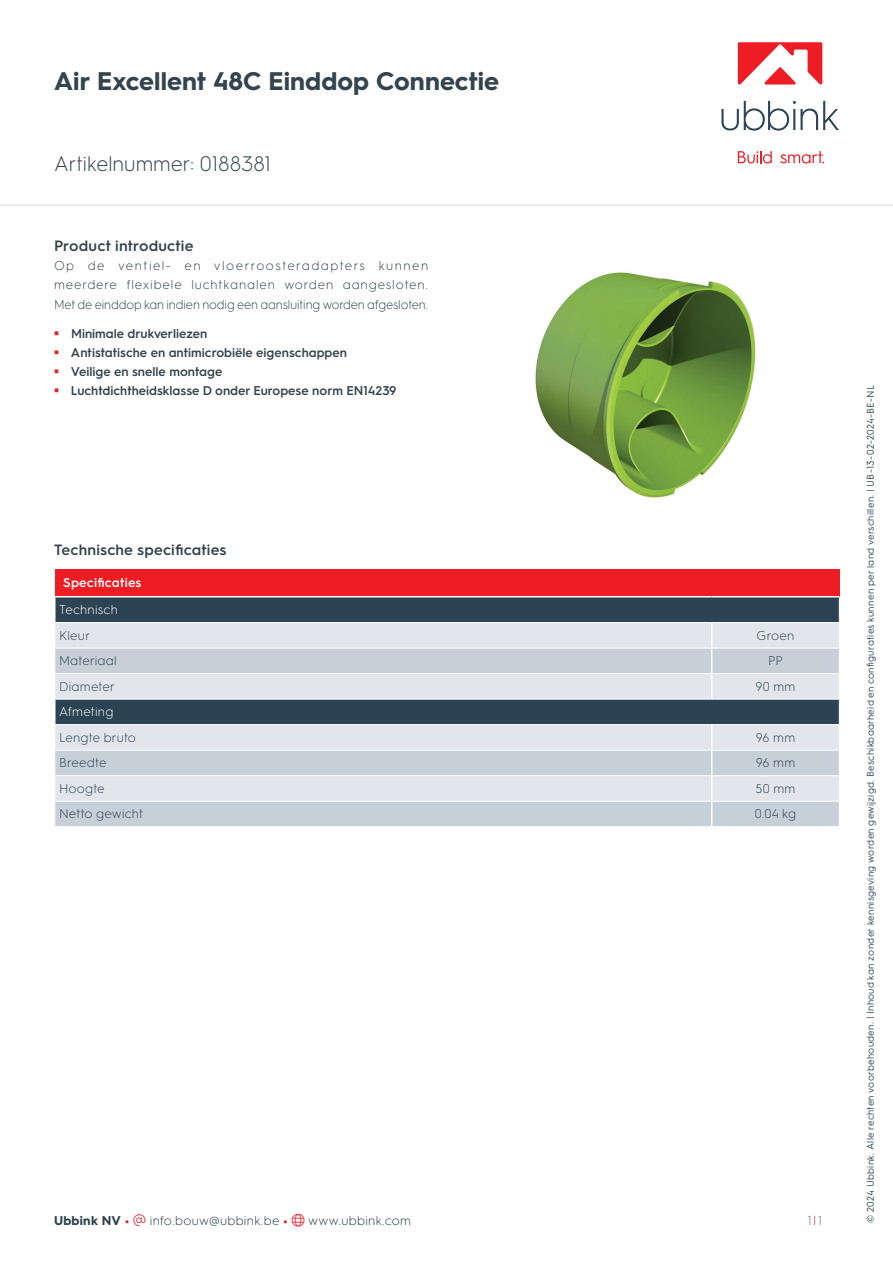
<style>
.page{position:relative;width:893px;height:1263px;background:#fff}
.page>*{position:absolute;margin:0;border:0;box-sizing:border-box;transform-origin:0 0}
.t1{font:700 25.5px "HGS3";letter-spacing:.005em;color:#33444f}
.t2{font:300 21px "HGS3";color:#33444f}
.t3{font:600 15px "HGS3";letter-spacing:.01em;color:#33444f}
.t4{font:300 12.75px/19.2px "HGS3";letter-spacing:-.005em;color:#33444f;text-align:justify}
.t5{font:600 12.75px/19.2px "HGS3";color:#33444f}
.t6{font:300 12.75px "HGS3";letter-spacing:.015em;color:#2c4354}
.t7{font:300 12.75px "HGS3";letter-spacing:.02em;color:#2c424c}
.t8{font:300 12.75px "HGS3";letter-spacing:.015em;color:#fff}
.t9{font:600 12.75px "HGS3";letter-spacing:.015em;color:#fff}
.t10{font:300 12.75px "HGS3";color:#66737c}
.t11{font:9.75px "HGS3";letter-spacing:.03em;color:#33444f}
.s1{font-weight:700}
.s2{font-weight:700;color:#e31e25}
.s3{color:#ee1f2d}
.s4{color:#e31e25}
</style>
<div class="page">
<div style="left:55px;top:569px;width:784px;height:28px;background:#ee1d23"></div>
<div style="left:56px;top:597px;width:783px;height:25px;background:#2c4354"></div>
<div style="left:55px;top:623px;width:784px;height:25px;background:#e2e6eb"></div>
<svg style="left:55px;top:649px;width:784px;height:177px;background:#bdc6ce"></svg>
<hr style="left:54px;top:596px;width:658px;height:1px;background:#fff">
<hr style="left:712px;top:596px;width:127px;height:1px;background:#fff">
<hr style="left:55px;top:673px;width:657px;height:1px;background:#fff">
<hr style="left:712px;top:673px;width:127px;height:1px;background:#fff">
<svg style="left:711px;top:623px;width:1px;height:76px"></svg>
<hr style="left:54px;top:699px;width:658px;height:1px;background:#fff">
<hr style="left:712px;top:699px;width:128px;height:1px;background:#fff">
<hr style="left:54px;top:699px;width:2px;height:25px;background:#fff">
<hr style="left:54px;top:724px;width:658px;height:1px;background:#fff">
<hr style="left:712px;top:724px;width:128px;height:1px;background:#fff">
<hr style="left:55px;top:750px;width:657px;height:1px;background:#fff">
<hr style="left:712px;top:750px;width:127px;height:1px;background:#fff">
<hr style="left:55px;top:775px;width:657px;height:1px;background:#fff">
<hr style="left:712px;top:775px;width:127px;height:1px;background:#fff">
<hr style="left:55px;top:801px;width:657px;height:1px;background:#fff">
<hr style="left:712px;top:801px;width:127px;height:1px;background:#fff">
<svg style="left:711px;top:725px;width:1px;height:101px"></svg>
<svg style="left:839px;top:597px;width:1px;height:128px"></svg>
<img style="left:535px;top:272px;width:221px;height:226px">
<hr style="left:0;top:204px;width:893px;height:2px;background:#e1e4e6">
<svg style="left:721px;top:101px;width:118px;height:30px"></svg>
<svg style="left:738px;top:151px;width:34px;height:13px"></svg>
<svg style="left:780px;top:151px;width:44px;height:13px"></svg>
<svg style="left:738px;top:42px;width:84px;height:43px"></svg>
<h1 class="t1" style="left:54px;top:63px;width:446px">Air Excellent 48C Einddop Connectie</h1>
<h2 class="t2" style="left:54px;top:150px;width:218px">Artikelnummer: 0188381</h2>
<h3 class="t3" style="left:54px;top:235px;width:141px">Product introductie</h3>
<h3 class="t4" style="left:54px;top:255px;width:376px">Op de ventiel- en vloerroosteradapters kunnen meerdere flexibele luchtkanalen worden aangesloten.<br>Met de einddop kan indien nodig een aansluiting worden afgesloten.</h3>
<h3 class="t5" style="left:71px;top:323px;width:327px">Minimale drukverliezen<br>Antistatische en antimicrobiële eigenschappen<br>Veilige en snelle montage<br>Luchtdichtheidsklasse D onder Europese norm EN14239</h3>
<h3 class="t3" style="left:54px;top:539px;width:174px">Technische specificaties</h3>
<h3 class="t9" style="left:63px;top:573px;width:80px">Specificaties</h3>
<h3 class="t8" style="left:59px;top:601px;width:60px">Technisch</h3>
<h3 class="t6" style="left:59px;top:626px;width:33px">Kleur</h3>
<h3 class="t6" style="left:757px;top:626px;width:39px">Groen</h3>
<h3 class="t6" style="left:59px;top:652px;width:59px">Materiaal</h3>
<h3 class="t6" style="left:768px;top:652px;width:16px">PP</h3>
<h3 class="t6" style="left:59px;top:677px;width:57px">Diameter</h3>
<h3 class="t6" style="left:755px;top:677px;width:42px">90 mm</h3>
<h3 class="t8" style="left:59px;top:703px;width:56px">Afmeting</h3>
<h3 class="t6" style="left:59px;top:728px;width:78px">Lengte bruto</h3>
<h3 class="t6" style="left:756px;top:728px;width:41px">96 mm</h3>
<h3 class="t6" style="left:59px;top:754px;width:49px">Breedte</h3>
<h3 class="t6" style="left:756px;top:754px;width:41px">96 mm</h3>
<h3 class="t6" style="left:59px;top:779px;width:47px">Hoogte</h3>
<h3 class="t6" style="left:755px;top:779px;width:41px">50 mm</h3>
<h3 class="t6" style="left:59px;top:805px;width:86px">Netto gewicht</h3>
<h3 class="t6" style="left:755px;top:805px;width:43px">0.04 kg</h3>
<h3 class="t7" style="left:54px;top:1211px;width:359px"><span class="s1">Ubbink NV</span> <span class="s2">•</span> <span class="s3">▼</span> info.bouw@ubbink.be <span class="s2">•</span> <span class="s3">●□</span> www.ubbink.com</h3>
<h3 class="t10" style="left:808px;top:1211px;width:16px">1<span class="s4">|</span>1</h3>
<p class="t11" style="left:864px;top:1222px;width:839px;rotate:-90deg">© 2024 Ubbink. Alle rechten voorbehouden. | Inhoud kan zonder kennisgeving worden gewijzigd. Beschikbaarheid en configuraties kunnen per land verschillen. | UB-13-02-2024-BE-NL</p>
</div>
